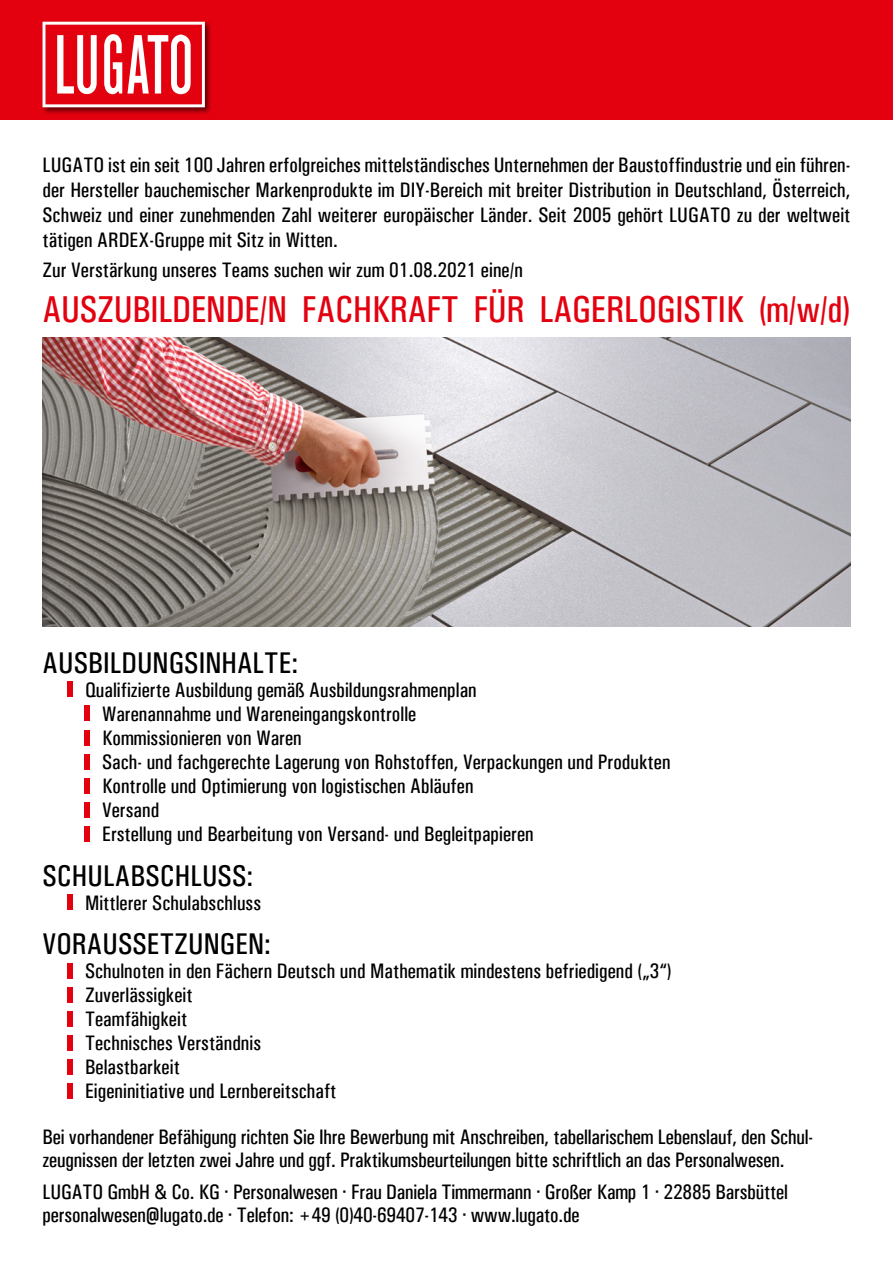
<style>
.page{position:relative;width:893px;height:1263px;background:#fff}
.page>*{position:absolute;margin:0;border:0;box-sizing:border-box;transform-origin:0 0}
.t1{font:37.5px "Univers Condensed";letter-spacing:-.01em;color:#e3000f}
.t2{font:30px "Univers Condensed";color:#000}
.t3{font:21px/24px "Univers Condensed";color:#000}
.s1{font-size:22.5px;color:#e3000f}
</style>
<div class="page">
<img style="left:43px;top:337px;width:807px;height:289px">
<div style="left:0;top:0;width:893px;height:119px;background:#e3000f"></div>
<div style="left:41px;top:20px;width:172px;height:95px;background:#000;opacity:.55"></div>
<svg style="left:43px;top:22px;width:162px;height:85px"></svg>
<p class="t3" style="left:43px;top:152px;width:809px;line-height:25.2px;text-align:justify">LUGATO ist ein seit 100 Jahren erfolgreiches mittelständisches Unternehmen der Baustoffindustrie und ein führen&shy;der Hersteller bauchemischer Markenprodukte im DIY-Bereich mit breiter Distribution in Deutschland, Österreich, Schweiz und einer zunehmenden Zahl weiterer europäischer Länder. Seit 2005 gehört LUGATO zu der weltweit tätigen ARDEX-Gruppe mit Sitz in Witten.</p>
<p class="t3" style="left:43px;top:258px;width:482px">Zur Verstärkung unseres Teams suchen wir zum 01.08.2021 eine/n</p>
<h1 class="t1" style="left:43px;top:287px;width:809px">AUSZUBILDENDE/N FACHKRAFT FÜR LAGERLOGISTIK (m/w/d)</h1>
<h2 class="t2" style="left:43px;top:645px;width:257px">AUSBILDUNGSINHALTE:</h2>
<p class="t3" style="left:81px;top:678px;width:591px;text-indent:-17px"><span class="s1">I</span> Qualifizierte Ausbildung gemäß Ausbildungsrahmenplan<br><span class="s1">I</span> Warenannahme und Wareneingangskontrolle<br><span class="s1">I</span> Kommissionieren von Waren<br><span class="s1">I</span> Sach- und fachgerechte Lagerung von Rohstoffen, Verpackungen und Produkten <span class="s1">I</span> Kontrolle und Optimierung von logistischen Abläufen<br><span class="s1">I</span> Versand<br><span class="s1">I</span> Erstellung und Bearbeitung von Versand- und Begleitpapieren</p>
<h2 class="t2" style="left:43px;top:858px;width:212px">SCHULABSCHLUSS:</h2>
<p class="t3" style="left:64px;top:891px;width:199px"><span class="s1">I</span> Mittlerer Schulabschluss</p>
<h2 class="t2" style="left:43px;top:926px;width:230px">VORAUSSETZUNGEN:</h2>
<p class="t3" style="left:64px;top:959px;width:609px"><span class="s1">I</span> Schulnoten in den Fächern Deutsch und Mathematik mindestens befriedigend („3“)<br><span class="s1">I</span> Zuverlässigkeit<br><span class="s1">I</span> Teamfähigkeit<br><span class="s1">I</span> Technisches Verständnis<br><span class="s1">I</span> Belastbarkeit<br><span class="s1">I</span> Eigeninitiative und Lernbereitschaft</p>
<p class="t3" style="left:43px;top:1125px;width:770px;line-height:23.2px">Bei vorhandener Befähigung richten Sie Ihre Bewerbung mit Anschreiben, tabellarischem Lebenslauf, den Schul&shy;zeugnissen der letzten zwei Jahre und ggf. Praktikumsbeurteilungen bitte schriftlich an das Personalwesen.</p>
<p class="t3" style="left:43px;top:1180px;width:747px;line-height:23.2px">LUGATO GmbH &amp; Co. KG · Personalwesen · Frau Daniela Timmermann · Großer Kamp 1 · 22885 Barsbüttel personalwesen@lugato.de · Telefon: +49 (0)40-69407-143 · www.lugato.de</p>
</div>
